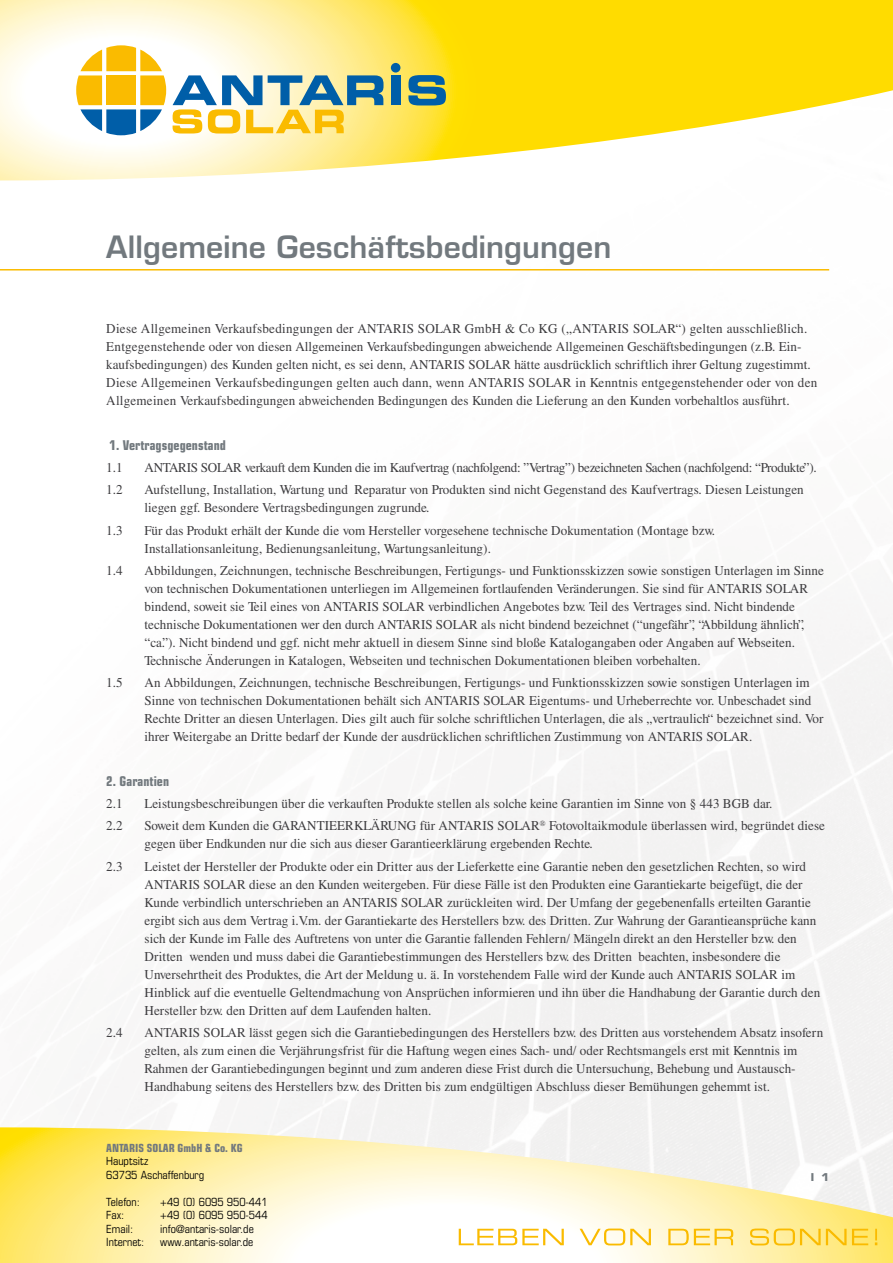
<style>
.page{position:relative;width:893px;height:1263px;background:#fff}
.page>*{position:absolute;margin:0;border:0;box-sizing:border-box;transform-origin:0 0}
.t1{font:600 30px "Eurostile LTCE";letter-spacing:.005em;color:#72797e}
.t2{font:13.5px/18px "Times LTCE";letter-spacing:.005em;color:#3e3d40}
.t3{font:13.5px "Times LTCE";letter-spacing:-.02em;color:#3e3d40}
.t4{font:700 condensed 13.5px "Eurostile LTCE";letter-spacing:.005em;color:#72797e}
.t5{font:condensed 11.25px/13.5px "Eurostile LTCE";color:#000}
.t6{font:700 condensed 11.25px "Eurostile LTCE";color:#72797e}
.t7{font:700 10.5px "Eurostile LTCE";color:#72797e}
</style>
<div class="page">
<hr style="left:0;top:269px;width:829px;height:1px;background:#fabb00">
<svg style="left:0;top:0;width:893px;height:180px"></svg>
<svg style="left:0;top:1127px;width:893px;height:136px"></svg>
<svg style="left:459px;top:1229px;width:105px;height:16px"></svg>
<svg style="left:580px;top:1228px;width:71px;height:17px"></svg>
<svg style="left:668px;top:1229px;width:65px;height:16px"></svg>
<svg style="left:750px;top:1228px;width:118px;height:17px;background:#fddd64"></svg>
<svg style="left:875px;top:1229px;width:2px;height:16px"></svg>
<div style="left:391px;top:63px;width:9px;height:10px;background:#005ea8;border-radius:50%"></div>
<div style="left:391px;top:75px;width:9px;height:30px;background:#005ea8"></div>
<svg style="left:408px;top:75px;width:38px;height:30px"></svg>
<svg style="left:173px;top:75px;width:210px;height:59px;background:#b8c19a"></svg>
<svg style="left:76px;top:45px;width:90px;height:90px"></svg>
<h1 class="t1" style="left:106px;top:228px;width:507px">Allgemeine Geschäftsbedingungen</h1>
<p class="t2" style="left:106px;top:320px;width:712px">Diese Allgemeinen Verkaufsbedingungen der ANTARIS SOLAR GmbH &amp; Co KG („ANTARIS SOLAR“) gelten ausschließlich.<br>Entgegenstehende oder von diesen Allgemeinen Verkaufsbedingungen abweichende Allgemeinen Geschäftsbedingungen (z.B. Ein&shy;kaufsbedingungen) des Kunden gelten nicht, es sei denn, ANTARIS SOLAR hätte ausdrücklich schriftlich ihrer Geltung zugestimmt.<br>Diese Allgemeinen Verkaufsbedingungen gelten auch dann, wenn ANTARIS SOLAR in Kenntnis entgegenstehender oder von den Allgemeinen Verkaufsbedingungen abweichenden Bedingungen des Kunden die Lieferung an den Kunden vorbehaltlos ausführt.</p>
<p class="t4" style="left:110px;top:437px;width:118px">1. Vertragsgegenstand</p>
<p class="t2" style="left:106px;top:459px;width:18px">1.1</p>
<p class="t3" style="left:145px;top:460px;width:674px">ANTARIS SOLAR verkauft dem Kunden die im Kaufvertrag (nachfolgend: ”Vertrag”) bezeichneten Sachen (nachfolgend: “Produkte”).</p>
<p class="t2" style="left:106px;top:481px;width:18px">1.2</p>
<p class="t2" style="left:145px;top:481px;width:661px">Aufstellung, Installation, Wartung und Reparatur von Produkten sind nicht Gegenstand des Kaufvertrags. Diesen Leistungen liegen ggf. Besondere Vertragsbedingungen zugrunde.</p>
<p class="t2" style="left:106px;top:521px;width:18px">1.3</p>
<p class="t2" style="left:145px;top:521px;width:572px">Für das Produkt erhält der Kunde die vom Hersteller vorgesehene technische Dokumentation (Montage bzw.<br>Installationsanleitung, Bedienungsanleitung, Wartungsanleitung).</p>
<p class="t2" style="left:106px;top:561px;width:18px">1.4</p>
<p class="t2" style="left:145px;top:561px;width:681px">Abbildungen, Zeichnungen, technische Beschreibungen, Fertigungs- und Funktionsskizzen sowie sonstigen Unterlagen im Sinne von technischen Dokumentationen unterliegen im Allgemeinen fortlaufenden Veränderungen. Sie sind für ANTARIS SOLAR bindend, soweit sie Teil eines von ANTARIS SOLAR verbindlichen Angebotes bzw. Teil des Vertrages sind. Nicht bindende technische Dokumentationen wer den durch ANTARIS SOLAR als nicht bindend bezeichnet (“ungefähr”, “Abbildung ähnlich”, “ca.”). Nicht bindend und ggf. nicht mehr aktuell in diesem Sinne sind bloße Katalogangaben oder Angaben auf Webseiten.<br>Technische Änderungen in Katalogen, Webseiten und technischen Dokumentationen bleiben vorbehalten.</p>
<p class="t2" style="left:106px;top:674px;width:18px">1.5</p>
<p class="t2" style="left:145px;top:674px;width:680px">An Abbildungen, Zeichnungen, technische Beschreibungen, Fertigungs- und Funktionsskizzen sowie sonstigen Unterlagen im Sinne von technischen Dokumentationen behält sich ANTARIS SOLAR Eigentums- und Urheberrechte vor. Unbeschadet sind Rechte Dritter an diesen Unterlagen. Dies gilt auch für solche schriftlichen Unterlagen, die als „vertraulich“ bezeichnet sind. Vor ihrer Weitergabe an Dritte bedarf der Kunde der ausdrücklichen schriftlichen Zustimmung von ANTARIS SOLAR.</p>
<p class="t4" style="left:106px;top:773px;width:64px">2. Garantien</p>
<p class="t2" style="left:106px;top:794px;width:18px">2.1</p>
<p class="t2" style="left:145px;top:794px;width:629px">Leistungsbeschreibungen über die verkauften Produkte stellen als solche keine Garantien im Sinne von § 443 BGB dar.</p>
<p class="t2" style="left:106px;top:817px;width:18px">2.2</p>
<p class="t2" style="left:145px;top:817px;width:682px">Soweit dem Kunden die GARANTIEERKLÄRUNG für ANTARIS SOLAR<sup>®</sup> Fotovoltaikmodule überlassen wird, begründet diese gegen über Endkunden nur die sich aus dieser Garantieerklärung ergebenden Rechte.</p>
<p class="t2" style="left:106px;top:857px;width:18px">2.3</p>
<p class="t2" style="left:145px;top:857px;width:677px">Leistet der Hersteller der Produkte oder ein Dritter aus der Lieferkette eine Garantie neben den gesetzlichen Rechten, so wird ANTARIS SOLAR diese an den Kunden weitergeben. Für diese Fälle ist den Produkten eine Garantiekarte beigefügt, die der Kunde verbindlich unterschrieben an ANTARIS SOLAR zurückleiten wird. Der Umfang der gegebenenfalls erteilten Garantie ergibt sich aus dem Vertrag i.V.m. der Garantiekarte des Herstellers bzw. des Dritten. Zur Wahrung der Garantieansprüche kann sich der Kunde im Falle des Auftretens von unter die Garantie fallenden Fehlern/ Mängeln direkt an den Hersteller bzw. den Dritten wenden und muss dabei die Garantiebestimmungen des Herstellers bzw. des Dritten beachten, insbesondere die Unversehrtheit des Produktes, die Art der Meldung u. ä. In vorstehendem Falle wird der Kunde auch ANTARIS SOLAR im Hinblick auf die eventuelle Geltendmachung von Ansprüchen informieren und ihn über die Handhabung der Garantie durch den Hersteller bzw. den Dritten auf dem Laufenden halten.</p>
<p class="t2" style="left:106px;top:1023px;width:18px">2.4</p>
<p class="t2" style="left:145px;top:1023px;width:680px">ANTARIS SOLAR lässt gegen sich die Garantiebedingungen des Herstellers bzw. des Dritten aus vorstehendem Absatz insofern gelten, als zum einen die Verjährungsfrist für die Haftung wegen eines Sach- und/ oder Rechtsmangels erst mit Kenntnis im Rahmen der Garantiebedingungen beginnt und zum anderen diese Frist durch die Untersuchung, Behebung und Austausch-Handhabung seitens des Herstellers bzw. des Dritten bis zum endgültigen Abschluss dieser Bemühungen gehemmt ist.</p>
<p class="t6" style="left:106px;top:1141px;width:138px">ANTARIS SOLAR GmbH &amp; Co. KG</p>
<p class="t5" style="left:106px;top:1154px;width:99px">Hauptsitz<br>63735 Aschaffenburg</p>
<p class="t5" style="left:106px;top:1195px;width:35px">Telefon:</p>
<p class="t5" style="left:160px;top:1195px;width:109px">+49 (0) 6095 950-441</p>
<p class="t5" style="left:106px;top:1208px;width:20px">Fax:</p>
<p class="t5" style="left:160px;top:1208px;width:109px">+49 (0) 6095 950-544</p>
<p class="t5" style="left:106px;top:1222px;width:29px">Email:</p>
<p class="t5" style="left:160px;top:1222px;width:95px">info@antaris-solar.de</p>
<p class="t5" style="left:106px;top:1235px;width:40px">Internet:</p>
<p class="t5" style="left:160px;top:1235px;width:95px">www.antaris-solar.de</p>
<p class="t7" style="left:811px;top:1171px;width:20px">I 1</p>
</div>
